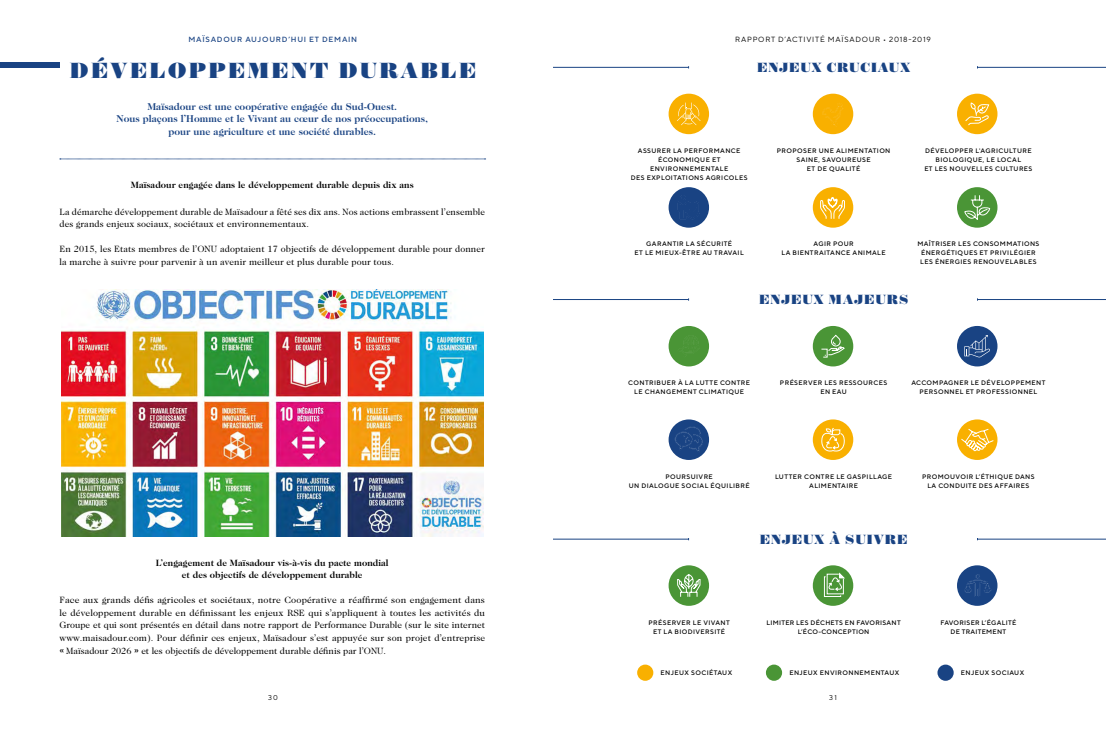
<style>
.page{position:relative;width:1106px;height:738px;background:#fff}
.page>*{position:absolute;margin:0;border:0;box-sizing:border-box;transform-origin:0 0}
.t1{font:25px "Obsidian Background";letter-spacing:.1em;color:#194383}
.t2{font:15.2px "Obsidian Background";letter-spacing:.06em;color:#194383}
.t3{font:700 10px/12.5px "Caslon 224 Std";letter-spacing:.005em;color:#194383;text-align:center}
.t4{font:9.2px/12.5px "Caslon 224 Std";letter-spacing:.01em;color:#000}
.t5{font:700 9.2px/12.5px "Caslon 224 Std";letter-spacing:.01em;color:#000;text-align:center}
.t6{font:7.5px "TT Norms";letter-spacing:.1em;color:#000}
.t7{font:500 7.5px "TT Norms";letter-spacing:.1em;color:#194383}
.t8{font:7px "TT Norms";color:#000}
.t9{font:500 6.5px/9px "TT Norms";letter-spacing:.06em;color:#000;text-align:center}
.t10{font:500 6.5px/9px "TT Norms";letter-spacing:.04em;color:#000;text-align:center}
</style>
<div class="page">
<div style="left:0;top:62px;width:60px;height:6px;background:#194383"></div>
<svg style="left:60px;top:158px;width:425px;height:1px"></svg>
<img style="left:61px;top:289px;width:422px;height:247px">
<hr style="left:553px;top:67px;width:135px;height:1px;background:#194383">
<hr style="left:553px;top:299px;width:135px;height:1px;background:#194383">
<hr style="left:553px;top:538px;width:135px;height:1px;background:#194383">
<hr style="left:977px;top:67px;width:129px;height:1px;background:#194383">
<hr style="left:977px;top:299px;width:129px;height:1px;background:#194383">
<hr style="left:977px;top:538px;width:129px;height:1px;background:#194383">
<div style="left:812px;top:326px;width:41px;height:40px;background:#4a9536;border-radius:50%"></div>
<svg style="left:821px;top:334px;width:23px;height:23px"></svg>
<div style="left:812px;top:419px;width:41px;height:40px;background:#f9b000;border-radius:50%"></div>
<svg style="left:821px;top:427px;width:24px;height:24px"></svg>
<div style="left:668px;top:419px;width:41px;height:40px;background:#194383;border-radius:50%"></div>
<svg style="left:674px;top:426px;width:29px;height:26px"></svg>
<div style="left:957px;top:326px;width:40px;height:40px;background:#194383;border-radius:50%"></div>
<svg style="left:964px;top:335px;width:26px;height:22px"></svg>
<div style="left:957px;top:419px;width:40px;height:40px;background:#f9b000;border-radius:50%"></div>
<svg style="left:960px;top:428px;width:34px;height:23px"></svg>
<div style="left:668px;top:326px;width:41px;height:40px;background:#4a9536;border-radius:50%"></div>
<svg style="left:683px;top:338px;width:16px;height:15px"></svg>
<div style="left:668px;top:565px;width:41px;height:40px;background:#4a9536;border-radius:50%"></div>
<svg style="left:677px;top:574px;width:23px;height:23px"></svg>
<div style="left:812px;top:565px;width:41px;height:40px;background:#4a9536;border-radius:50%"></div>
<svg style="left:823px;top:572px;width:22px;height:24px"></svg>
<div style="left:957px;top:565px;width:40px;height:40px;background:#194383;border-radius:50%"></div>
<svg style="left:964px;top:574px;width:27px;height:22px"></svg>
<div style="left:637px;top:664px;width:16px;height:16px;background:#f9b000;border-radius:50%"></div>
<div style="left:766px;top:664px;width:16px;height:16px;background:#4a9536;border-radius:50%"></div>
<div style="left:937px;top:664px;width:16px;height:16px;background:#194383;border-radius:50%"></div>
<div style="left:957px;top:187px;width:40px;height:40px;background:#4a9536;border-radius:50%"></div>
<div style="left:957px;top:94px;width:40px;height:40px;background:#f9b000;border-radius:50%"></div>
<svg style="left:965px;top:103px;width:24px;height:23px"></svg>
<div style="left:668px;top:94px;width:41px;height:40px;background:#f9b000;border-radius:50%"></div>
<svg style="left:677px;top:102px;width:23px;height:23px"></svg>
<svg style="left:964px;top:195px;width:26px;height:25px"></svg>
<div style="left:668px;top:187px;width:41px;height:40px;background:#194383;border-radius:50%"></div>
<svg style="left:677px;top:201px;width:22px;height:18px"></svg>
<div style="left:812px;top:94px;width:41px;height:40px;background:#f9b000;border-radius:50%"></div>
<svg style="left:822px;top:103px;width:21px;height:23px"></svg>
<div style="left:812px;top:187px;width:41px;height:40px;background:#f9b000;border-radius:50%"></div>
<svg style="left:820px;top:189px;width:25px;height:30px"></svg>
<p class="t7" style="left:188px;top:35px;width:170px">MAÏSADOUR AUJOURD’HUI ET DEMAIN</p>
<h1 class="t1" style="left:70px;top:57px;width:408px">DÉVELOPPEMENT DURABLE</h1>
<p class="t3" style="left:116px;top:100px;width:313px">Maïsadour est une coopérative engagée du Sud-Ouest.<br>Nous plaçons l’Homme et le Vivant au cœur de nos préoccupations, pour une agriculture et une société durables.</p>
<p class="t5" style="left:131px;top:178px;width:284px">Maïsadour engagée dans le développement durable depuis dix ans</p>
<p class="t4" style="left:60px;top:205px;width:427px">La démarche développement durable de Maïsadour a fêté ses dix ans. Nos actions embrassent l’ensemble des grands enjeux sociaux, sociétaux et environnementaux.</p>
<p class="t4" style="left:60px;top:242px;width:427px">En 2015, les Etats membres de l’ONU adoptaient 17 objectifs de développement durable pour donner la marche à suivre pour parvenir à un avenir meilleur et plus durable pour tous.</p>
<p class="t5" style="left:156px;top:556px;width:234px">L’engagement de Maïsadour vis-à-vis du pacte mondial et des objectifs de développement durable</p>
<p class="t4" style="left:60px;top:593px;width:427px">Face aux grands défis agricoles et sociétaux, notre Coopérative a réaffirmé son engagement dans</p>
<p class="t4" style="left:60px;top:606px;width:427px">le développement durable en définissant les enjeux RSE qui s’appliquent à toutes les activités du</p>
<p class="t4" style="left:60px;top:618px;width:427px">Groupe et qui sont présentés en détail dans notre rapport de Performance Durable (sur le site internet</p>
<p class="t4" style="left:60px;top:631px;width:427px">www.maisadour.com). Pour définir ces enjeux, Maïsadour s’est appuyée sur son projet d’entreprise</p>
<p class="t4" style="left:66px;top:643px;width:321px">Maïsadour 2026 et les objectifs de développement durable définis par l’ONU.</p>
<p class="t6" style="left:735px;top:35px;width:197px">RAPPORT D’ACTIVITÉ MAÏSADOUR • 2018-2019</p>
<h2 class="t2" style="left:757px;top:59px;width:155px">ENJEUX CRUCIAUX</h2>
<p class="t9" style="left:631px;top:146px;width:118px">ASSURER LA PERFORMANCE<br>ÉCONOMIQUE ET<br>ENVIRONNEMENTALE<br>DES EXPLOITATIONS AGRICOLES</p>
<p class="t9" style="left:776px;top:146px;width:115px">PROPOSER UNE ALIMENTATION<br>SAINE, SAVOUREUSE<br>ET DE QUALITÉ</p>
<p class="t9" style="left:924px;top:146px;width:110px">DÉVELOPPER L'AGRICULTURE<br>BIOLOGIQUE, LE LOCAL<br>ET LES NOUVELLES CULTURES</p>
<p class="t9" style="left:634px;top:239px;width:111px">GARANTIR LA SÉCURITÉ<br>ET LE MIEUX-ÊTRE AU TRAVAIL</p>
<p class="t9" style="left:781px;top:239px;width:106px">AGIR POUR<br>LA BIENTRAITANCE ANIMALE</p>
<p class="t9" style="left:917px;top:239px;width:124px">MAÎTRISER LES CONSOMMATIONS<br>ÉNERGÉTIQUES ET PRIVILÉGIER<br>LES ÉNERGIES RENOUVELABLES</p>
<h2 class="t2" style="left:759px;top:291px;width:150px">ENJEUX MAJEURS</h2>
<p class="t9" style="left:628px;top:378px;width:123px">CONTRIBUER À LA LUTTE CONTRE<br>LE CHANGEMENT CLIMATIQUE</p>
<p class="t9" style="left:780px;top:378px;width:109px">PRÉSERVER LES RESSOURCES<br>EN EAU</p>
<p class="t9" style="left:911px;top:378px;width:136px">ACCOMPAGNER LE DÉVELOPPEMENT<br>PERSONNEL ET PROFESSIONNEL</p>
<p class="t9" style="left:629px;top:471px;width:122px">POURSUIVRE<br>UN DIALOGUE SOCIAL ÉQUILIBRÉ</p>
<p class="t9" style="left:775px;top:471px;width:119px">LUTTER CONTRE LE GASPILLAGE<br>ALIMENTAIRE</p>
<p class="t9" style="left:922px;top:471px;width:114px">PROMOUVOIR L’ÉTHIQUE DANS<br>LA CONDUITE DES AFFAIRES</p>
<h2 class="t2" style="left:760px;top:530px;width:149px">ENJEUX À SUIVRE</h2>
<p class="t9" style="left:648px;top:617px;width:83px">PRÉSERVER LE VIVANT<br>ET LA BIODIVERSITÉ</p>
<p class="t10" style="left:766px;top:617px;width:136px">LIMITER LES DÉCHETS EN FAVORISANT<br>L’ÉCO-CONCEPTION</p>
<p class="t10" style="left:940px;top:617px;width:77px">FAVORISER L’ÉGALITÉ<br>DE TRAITEMENT</p>
<p class="t9" style="left:660px;top:667px;width:73px">ENJEUX SOCIÉTAUX</p>
<p class="t9" style="left:789px;top:667px;width:111px">ENJEUX ENVIRONNEMENTAUX</p>
<p class="t9" style="left:961px;top:667px;width:65px">ENJEUX SOCIAUX</p>
<p class="t8" style="left:268px;top:693px;width:11px">30</p>
<p class="t8" style="left:829px;top:693px;width:9px">31</p>
</div>
